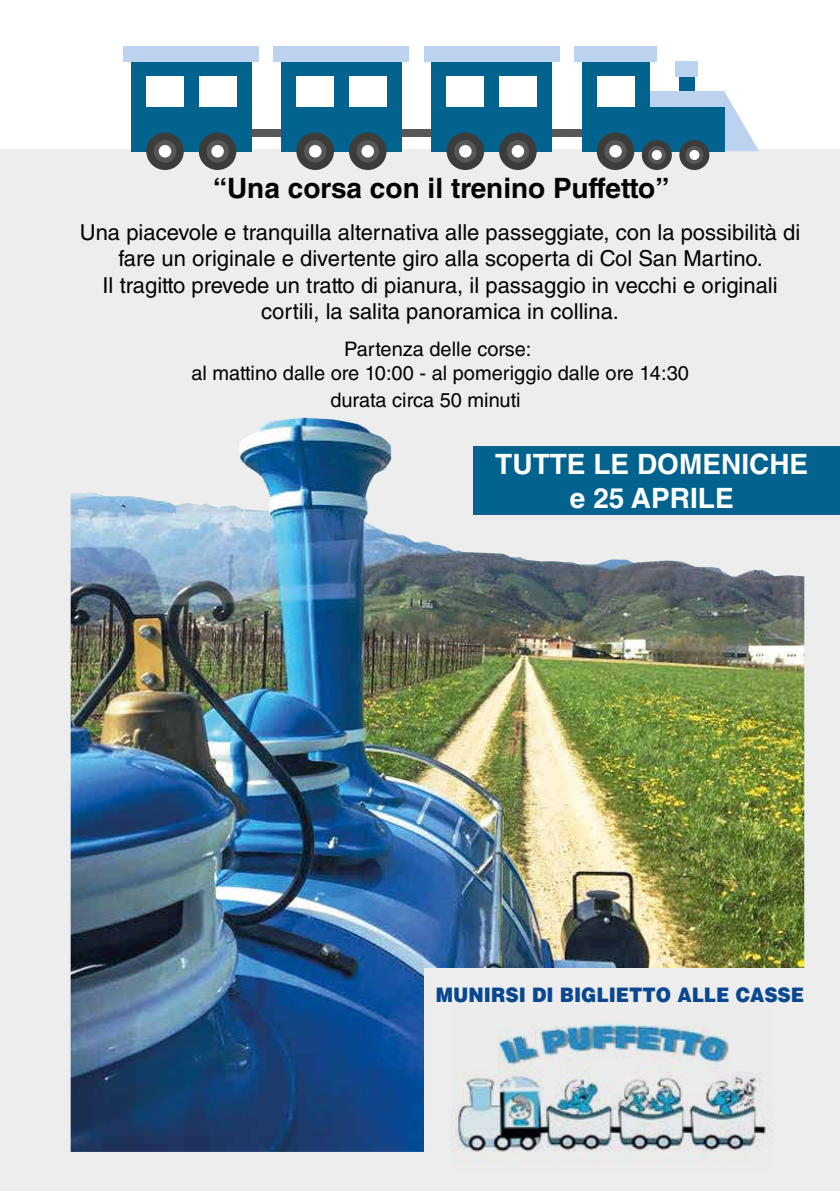
<style>
.page{position:relative;width:840px;height:1191px;background:#fff}
.page>*{position:absolute;margin:0;border:0;box-sizing:border-box;transform-origin:0 0}
.t1{font:700 28px "Helvetica LT Std";color:#010202}
.t2{font:700 28px/33.6px "Helvetica LT Std";color:#fff;text-align:center}
.t3{font:22px/26.4px "Helvetica LT Std";color:#010202;text-align:center}
.t4{font:20px/24px "Helvetica LT Std";color:#010202;text-align:center}
.t5{font:900 20px "Helvetica LT Std";color:#094790;scale:.92 1}
</style>
<div class="page">
<div style="left:0;top:149px;width:839px;height:1042px;background:#ededed"></div>
<img style="left:71px;top:417px;width:732px;height:734px">
<div style="left:424px;top:968px;width:384px;height:185px;background:#ededed"></div>
<img style="left:451px;top:1024px;width:320px;height:138px">
<div style="left:544px;top:129px;width:45px;height:7px;background:#585757"></div>
<div style="left:394px;top:129px;width:45px;height:7px;background:#585757"></div>
<div style="left:244px;top:129px;width:45px;height:7px;background:#585757"></div>
<div style="left:679px;top:69px;width:15px;height:30px;background:#02638f"></div>
<div style="left:675px;top:61px;width:22px;height:15px;background:#bcd3ef"></div>
<svg style="left:724px;top:91px;width:34px;height:60px"></svg>
<div style="left:634px;top:99px;width:90px;height:52px;background:#02638f"></div>
<div style="left:649px;top:91px;width:75px;height:15px;background:#bcd3ef"></div>
<div style="left:581px;top:54px;width:68px;height:97px;background:#02638f"></div>
<div style="left:574px;top:46px;width:82px;height:15px;background:#bcd3ef"></div>
<div style="left:596px;top:76px;width:38px;height:30px;background:#fff"></div>
<div style="left:596px;top:132px;width:38px;height:38px;background:#3c3c3b;border-radius:50%"></div>
<div style="left:604px;top:140px;width:22px;height:22px;background:#585757;border-radius:50%"></div>
<div style="left:609px;top:145px;width:12px;height:12px;background:#fff;border-radius:50%"></div>
<div style="left:679px;top:140px;width:30px;height:30px;background:#3c3c3b;border-radius:50%"></div>
<div style="left:685px;top:146px;width:18px;height:18px;background:#585757;border-radius:50%"></div>
<div style="left:689px;top:150px;width:10px;height:10px;background:#fff;border-radius:50%"></div>
<div style="left:641px;top:140px;width:30px;height:30px;background:#3c3c3b;border-radius:50%"></div>
<svg style="left:647px;top:146px;width:18px;height:18px"></svg>
<div style="left:651px;top:150px;width:10px;height:10px;background:#fff;border-radius:50%"></div>
<div style="left:431px;top:54px;width:120px;height:97px;background:#02638f"></div>
<div style="left:424px;top:46px;width:135px;height:15px;background:#bcd3ef"></div>
<div style="left:499px;top:76px;width:37px;height:30px;background:#fff"></div>
<div style="left:446px;top:76px;width:38px;height:30px;background:#fff"></div>
<div style="left:446px;top:132px;width:38px;height:38px;background:#3c3c3b;border-radius:50%"></div>
<div style="left:454px;top:140px;width:22px;height:22px;background:#585757;border-radius:50%"></div>
<div style="left:459px;top:145px;width:12px;height:12px;background:#fff;border-radius:50%"></div>
<div style="left:499px;top:132px;width:37px;height:38px;background:#3c3c3b;border-radius:50%"></div>
<div style="left:506px;top:140px;width:23px;height:22px;background:#585757;border-radius:50%"></div>
<div style="left:511px;top:145px;width:13px;height:12px;background:#fff;border-radius:50%"></div>
<div style="left:281px;top:54px;width:120px;height:97px;background:#02638f"></div>
<div style="left:274px;top:46px;width:135px;height:15px;background:#bcd3ef"></div>
<div style="left:349px;top:76px;width:37px;height:30px;background:#fff"></div>
<div style="left:296px;top:76px;width:38px;height:30px;background:#fff"></div>
<div style="left:296px;top:132px;width:38px;height:38px;background:#3c3c3b;border-radius:50%"></div>
<div style="left:304px;top:140px;width:22px;height:22px;background:#585757;border-radius:50%"></div>
<div style="left:309px;top:145px;width:12px;height:12px;background:#fff;border-radius:50%"></div>
<div style="left:349px;top:132px;width:37px;height:38px;background:#3c3c3b;border-radius:50%"></div>
<div style="left:356px;top:140px;width:23px;height:22px;background:#585757;border-radius:50%"></div>
<div style="left:361px;top:145px;width:13px;height:12px;background:#fff;border-radius:50%"></div>
<div style="left:131px;top:54px;width:120px;height:97px;background:#02638f"></div>
<div style="left:124px;top:46px;width:135px;height:15px;background:#bcd3ef"></div>
<div style="left:199px;top:76px;width:37px;height:30px;background:#fff"></div>
<div style="left:146px;top:76px;width:38px;height:30px;background:#fff"></div>
<div style="left:146px;top:132px;width:38px;height:38px;background:#3c3c3b;border-radius:50%"></div>
<div style="left:154px;top:140px;width:22px;height:22px;background:#585757;border-radius:50%"></div>
<div style="left:159px;top:145px;width:12px;height:12px;background:#fff;border-radius:50%"></div>
<div style="left:199px;top:132px;width:37px;height:38px;background:#3c3c3b;border-radius:50%"></div>
<div style="left:206px;top:140px;width:23px;height:22px;background:#585757;border-radius:50%"></div>
<div style="left:211px;top:145px;width:13px;height:12px;background:#fff;border-radius:50%"></div>
<div style="left:473px;top:446px;width:366px;height:68px;background:#02638f"></div>
<p class="t1" style="left:213px;top:171px;width:457px">“Una corsa con il trenino Puffetto”</p>
<p class="t3" style="left:80px;top:219px;width:721px">Una piacevole e tranquilla alternativa alle passeggiate, con la possibilità di fare un originale e divertente giro alla scoperta di Col San Martino.<br>Il tragitto prevede un tratto di pianura, il passaggio in vecchi e originali cortili, la salita panoramica in collina.</p>
<p class="t4" style="left:191px;top:337px;width:499px">Partenza delle corse:<br>al mattino dalle ore 10:00 - al pomeriggio dalle ore 14:30</p>
<p class="t4" style="left:330px;top:388px;width:192px">durata circa 50 minuti</p>
<p class="t2" style="left:495px;top:447px;width:314px">TUTTE LE DOMENICHE e 25 APRILE</p>
<p class="t5" style="left:435px;top:982px;width:401px">MUNIRSI DI BIGLIETTO ALLE CASSE</p>
</div>
